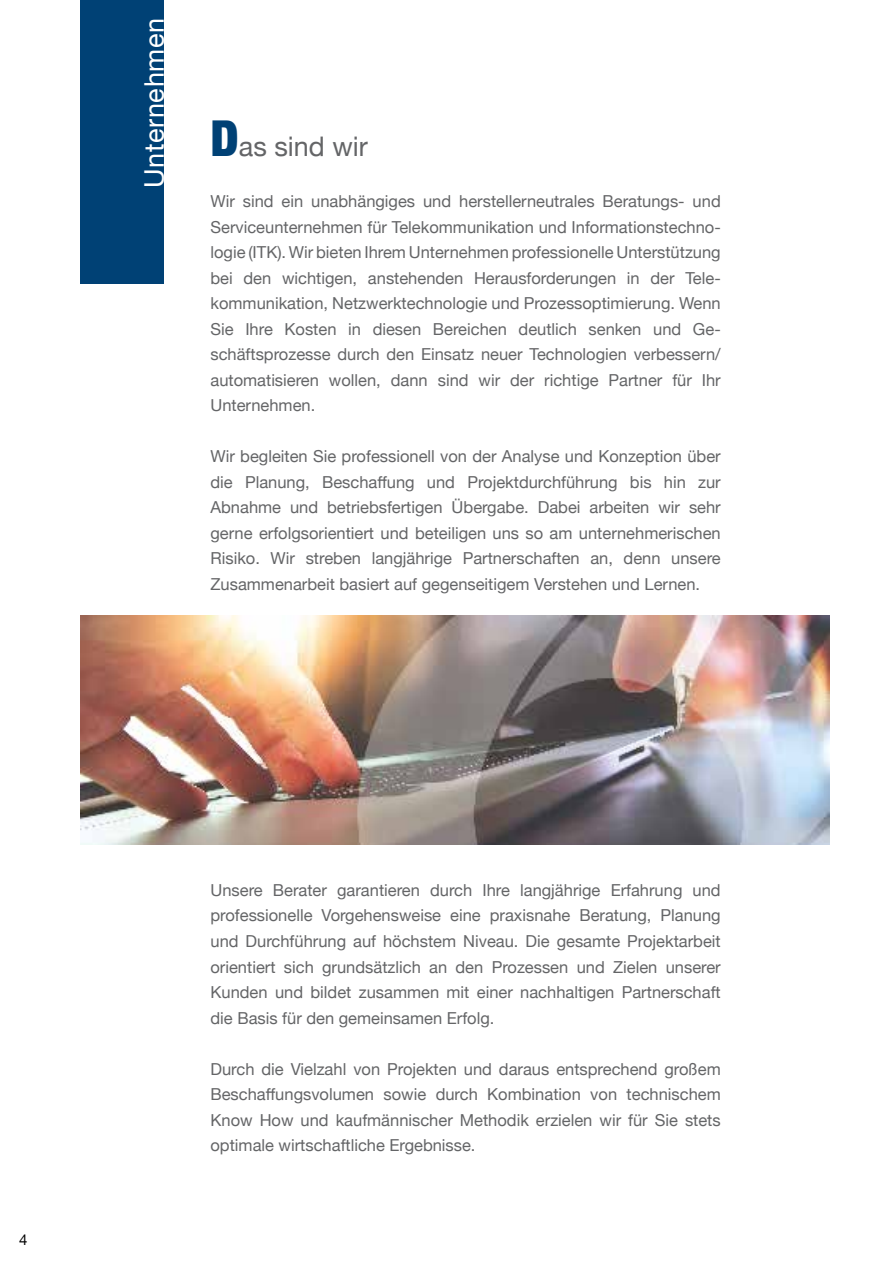
<style>
.page{position:relative;width:893px;height:1263px;background:#fff}
.page>*{position:absolute;margin:0;border:0;box-sizing:border-box;transform-origin:0 0}
.t1{font:27px "Helvetica Neue";letter-spacing:.02em;color:#fff}
.t2{font:27px "Helvetica Neue";color:#646567}
.t3{font:16.5px/25.5px "Helvetica Neue";color:#646567;text-align:justify}
.t4{font:15px "Helvetica Neue";color:#000}
.s1{font-weight:900;font-stretch:condensed;font-size:49.5px;color:#004175}
</style>
<div class="page">
<div style="left:81px;top:0;width:83px;height:284px;background:#004175"></div>
<img style="left:81px;top:615px;width:748px;height:230px">
<p class="t4" style="left:19px;top:1229px;width:10px">4</p>
<h1 class="t1" style="left:135px;top:188px;width:171px;rotate:-90deg">Unternehmen</h1>
<h1 class="t2" style="left:210px;top:127px;width:159px"><span class="s1">D</span>as sind wir</h1>
<p class="t3" style="left:210px;top:189px;width:512px">Wir sind ein unabhängiges und herstellerneutrales Beratungs- und Serviceunternehmen für Telekommunikation und Informationstechno&shy;logie (ITK). Wir bieten Ihrem Unternehmen professionelle Unterstützung bei den wichtigen, anstehenden Herausforderungen in der Tele&shy;kommunikation, Netzwerktechnologie und Prozessoptimierung. Wenn Sie Ihre Kosten in diesen Bereichen deutlich senken und Ge&shy;schäftsprozesse durch den Einsatz neuer Technologien verbessern/ automatisieren wollen, dann sind wir der richtige Partner für Ihr Unternehmen.</p>
<p class="t3" style="left:210px;top:444px;width:512px">Wir begleiten Sie professionell von der Analyse und Konzeption über die Planung, Beschaffung und Projektdurchführung bis hin zur Abnahme und betriebsfertigen Übergabe. Dabei arbeiten wir sehr gerne erfolgsorientiert und beteiligen uns so am unternehmerischen Risiko. Wir streben langjährige Partnerschaften an, denn unsere Zusammenarbeit basiert auf gegenseitigem Verstehen und Lernen.</p>
<p class="t3" style="left:210px;top:878px;width:512px">Unsere Berater garantieren durch Ihre langjährige Erfahrung und professionelle Vorgehensweise eine praxisnahe Beratung, Planung und Durchführung auf höchstem Niveau. Die gesamte Projektarbeit orientiert sich grundsätzlich an den Prozessen und Zielen unserer Kunden und bildet zusammen mit einer nachhaltigen Partnerschaft die Basis für den gemeinsamen Erfolg.</p>
<p class="t3" style="left:210px;top:1057px;width:512px">Durch die Vielzahl von Projekten und daraus entsprechend großem Beschaffungsvolumen sowie durch Kombination von technischem Know How und kaufmännischer Methodik erzielen wir für Sie stets optimale wirtschaftliche Ergebnisse.</p>
</div>
